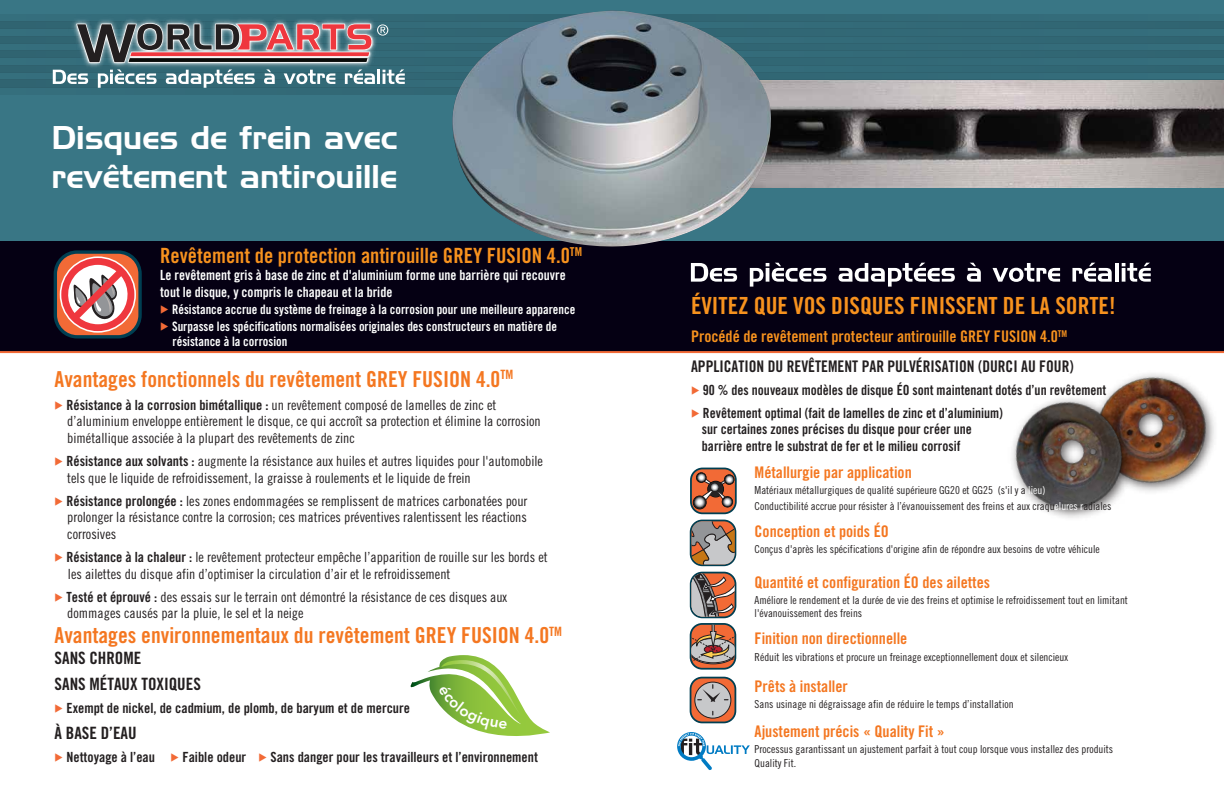
<style>
.page{position:relative;width:1224px;height:792px;background:#fff}
.page>*{position:absolute;margin:0;border:0;box-sizing:border-box;transform-origin:0 0}
.t1{font:32px/38.4px "Handel Gothic BT";color:#fff}
.t2{font:23.6px "Trade Gothic Bold Cond Twenty";color:#f7921e}
.t3{font:22px "Trade Gothic Bold Cond Twenty";color:#f47721}
.t4{font:21px "Trade Gothic Bold Cond Twenty";color:#f7921e}
.t5{font:17px/26.4px "Trade Gothic Bold Cond Twenty";color:#231f20}
.t6{font:16px "Trade Gothic Bold Cond Twenty";color:#f47721}
.t7{font:16px/30.2px "Trade Gothic Bold Cond Twenty";color:#f7921e}
.t8{font:14px/16.8px "Trade Gothic Cond Eighteen";color:#231f20}
.t9{font:14px/16.8px "Trade Gothic Bold Cond Twenty";color:#231f20}
.t10{font:14px/16.8px "Trade Gothic Bold Cond Twenty";color:#fff}
.t11{font:13px/15.6px "Trade Gothic Bold Cond Twenty";color:#fff}
.t12{font:11px/13.2px "Trade Gothic Cond Eighteen";color:#231f20}
.s1{color:#f26a36}
.s2{font-family:"Trade Gothic Bold Cond Twenty"}
.s3{color:#231f20}
.s4{color:#fff}
</style>
<div class="page">
<div style="left:0;top:0;width:612px;height:242px;background:#397685"></div>
<div style="left:612px;top:0;width:612px;height:242px;background:#397685"></div>
<div style="left:0;top:241px;width:1224px;height:112px;background:#050013"></div>
<hr style="left:0;top:351px;width:1224px;height:2px;background:#f26a36">
<div style="left:0;top:14px;width:612px;height:8px;background:#336b79"></div>
<div style="left:0;top:22px;width:612px;height:7px;background:#306572"></div>
<div style="left:0;top:29px;width:612px;height:7px;background:#356e7c"></div>
<div style="left:0;top:36px;width:612px;height:7px;background:#306572"></div>
<div style="left:0;top:43px;width:612px;height:8px;background:#356e7c"></div>
<div style="left:0;top:51px;width:612px;height:7px;background:#306572"></div>
<div style="left:0;top:58px;width:612px;height:7px;background:#356e7c"></div>
<div style="left:0;top:65px;width:612px;height:7px;background:#336b79"></div>
<div style="left:0;top:72px;width:612px;height:8px;background:#336a78"></div>
<div style="left:0;top:80px;width:612px;height:7px;background:#326977"></div>
<div style="left:0;top:87px;width:612px;height:7px;background:#336b79"></div>
<div style="left:612px;top:14px;width:612px;height:8px;background:#336b79"></div>
<div style="left:612px;top:22px;width:612px;height:7px;background:#326876"></div>
<div style="left:612px;top:29px;width:612px;height:7px;background:#336b79"></div>
<div style="left:612px;top:36px;width:612px;height:7px;background:#326876"></div>
<div style="left:612px;top:43px;width:612px;height:8px;background:#336b79"></div>
<div style="left:612px;top:51px;width:612px;height:7px;background:#326876"></div>
<div style="left:612px;top:58px;width:612px;height:7px;background:#336b79"></div>
<div style="left:612px;top:65px;width:612px;height:7px;background:#326876"></div>
<div style="left:612px;top:72px;width:612px;height:8px;background:#336b79"></div>
<svg style="left:771px;top:80px;width:453px;height:1px"></svg>
<svg style="left:677px;top:732px;width:73px;height:38px"></svg>
<img style="left:1154px;top:372px;width:63px;height:122px">
<img style="left:1117px;top:372px;width:37px;height:122px">
<img style="left:1012px;top:385px;width:126px;height:135px">
<img style="left:771px;top:81px;width:453px;height:106px">
<img style="left:452px;top:10px;width:319px;height:237px">
<svg style="left:691px;top:263px;width:46px;height:19px"></svg>
<svg style="left:750px;top:263px;width:77px;height:24px"></svg>
<svg style="left:839px;top:263px;width:116px;height:24px"></svg>
<svg style="left:967px;top:263px;width:14px;height:19px"></svg>
<svg style="left:993px;top:263px;width:67px;height:19px"></svg>
<svg style="left:1072px;top:263px;width:40px;height:19px"></svg>
<hr style="left:1115px;top:263px;width:4px;height:19px;background:#fff">
<svg style="left:1122px;top:263px;width:29px;height:19px"></svg>
<div style="left:690px;top:520px;width:46px;height:46px;border:4px solid #003f52;border-radius:11px"></div>
<svg style="left:692px;top:521px;width:43px;height:43px;background:#a7907f"></svg>
<div style="left:690px;top:623px;width:46px;height:47px;border:4px solid #003f52;border-radius:11px"></div>
<svg style="left:691px;top:625px;width:43px;height:43px;background:#b17b65"></svg>
<div style="left:690px;top:572px;width:46px;height:46px;border:4px solid #003f52;border-radius:11px"></div>
<svg style="left:692px;top:573px;width:43px;height:43px;background:#a17463"></svg>
<div style="left:690px;top:677px;width:46px;height:46px;border:4px solid #003f52;border-radius:11px"></div>
<svg style="left:691px;top:678px;width:44px;height:44px"></svg>
<div style="left:695px;top:682px;width:36px;height:36px;background:#c7c8ca;border-radius:50%"></div>
<div style="left:694px;top:682px;width:37px;height:37px;border:1px solid #231f20;border-radius:50%"></div>
<svg style="left:698px;top:685px;width:30px;height:17px"></svg>
<div style="left:690px;top:468px;width:47px;height:46px;border:4px solid #003f52;border-radius:11px"></div>
<div style="left:692px;top:469px;width:43px;height:43px;background:#f26a36;border-radius:11px"></div>
<svg style="left:693px;top:473px;width:41px;height:36px"></svg>
<svg style="left:53px;top:70px;width:35px;height:14px"></svg>
<svg style="left:98px;top:71px;width:59px;height:17px"></svg>
<svg style="left:166px;top:71px;width:89px;height:17px"></svg>
<svg style="left:264px;top:71px;width:11px;height:13px"></svg>
<svg style="left:284px;top:71px;width:51px;height:13px"></svg>
<svg style="left:345px;top:71px;width:30px;height:13px"></svg>
<hr style="left:377px;top:70px;width:3px;height:14px;background:#fff">
<svg style="left:383px;top:69px;width:22px;height:15px"></svg>
<img style="left:69px;top:19px;width:311px;height:52px">
<img style="left:75px;top:21px;width:299px;height:44px">
<svg style="left:76px;top:23px;width:312px;height:40px;background:#867075"></svg>
<div style="left:54px;top:250px;width:88px;height:89px;border:7px solid #003f52;border-radius:20px"></div>
<div style="left:57px;top:254px;width:81px;height:81px;background:#f26a36;border-radius:20px"></div>
<svg style="left:60px;top:256px;width:76px;height:77px"></svg>
<svg style="left:410px;top:655px;width:140px;height:81px"></svg>
<h1 class="t1" style="left:52px;top:119px;width:348px">Disques de frein avec revêtement antirouille</h1>
<h3 class="t4" style="left:160px;top:243px;width:423px">Revêtement de protection antirouille GREY FUSION 4.0<sup>TM</sup></h3>
<p class="t10" style="left:160px;top:267px;width:407px">Le revêtement gris à base de zinc et d'aluminium forme une barrière qui recouvre tout le disque, y compris le chapeau et la bride</p>
<p class="t11" style="left:160px;top:301px;width:417px"><span class="s1">◆</span> Résistance accrue du système de freinage à la corrosion pour une meilleure apparence</p>
<p class="t11" style="left:173px;top:318px;width:386px;text-indent:-12px"><span class="s1">◆</span> Surpasse les spécifications normalisées originales des constructeurs en matière de résistance à la corrosion</p>
<h3 class="t3" style="left:55px;top:366px;width:460px">Avantages fonctionnels du revêtement GREY FUSION 4.0<sup>TM</sup></h3>
<p class="t8" style="left:67px;top:396px;width:475px;text-indent:-13px"><span class="s1">◆</span> <span class="s2">Résistance à la corrosion bimétallique :</span> un revêtement composé de lamelles de zinc et d’aluminium enveloppe entièrement le disque, ce qui accroît sa protection et élimine la corrosion bimétallique associée à la plupart des revêtements de zinc</p>
<p class="t8" style="left:67px;top:452px;width:477px;text-indent:-13px"><span class="s1">◆</span> <span class="s2">Résistance aux solvants :</span> augmente la résistance aux huiles et autres liquides pour l'automobile tels que le liquide de refroidissement, la graisse à roulements et le liquide de frein</p>
<p class="t8" style="left:67px;top:492px;width:462px;text-align:justify;text-indent:-13px"><span class="s1">◆</span> <span class="s2">Résistance prolongée :</span> les zones endommagées se remplissent de matrices carbonatées pour prolonger la résistance contre la corrosion; ces matrices préventives ralentissent les réactions corrosives</p>
<p class="t8" style="left:68px;top:548px;width:481px;text-indent:-13px"><span class="s1">◆</span> <span class="s2">Résistance à la chaleur :</span> le revêtement protecteur empêche l’apparition de rouille sur les bords et les ailettes du disque afin d’optimiser la circulation d’air et le refroidissement</p>
<p class="t8" style="left:67px;top:588px;width:442px;text-indent:-13px"><span class="s1">◆</span> <span class="s2">Testé et éprouvé :</span> des essais sur le terrain ont démontré la résistance de ces disques aux dommages causés par la pluie, le sel et la neige</p>
<h3 class="t3" style="left:55px;top:622px;width:509px">Avantages environnementaux du revêtement GREY FUSION 4.0<sup>TM</sup></h3>
<p class="t5" style="left:55px;top:644px;width:148px">SANS CHROME<br>SANS MÉTAUX TOXIQUES</p>
<p class="t9" style="left:55px;top:699px;width:357px"><span class="s1">◆</span> Exempt de nickel, de cadmium, de plomb, de baryum et de mercure</p>
<p class="t5" style="left:55px;top:720px;width:84px">À BASE D’EAU</p>
<p class="t9" style="left:55px;top:749px;width:485px"><span class="s1">◆</span> Nettoyage à l’eau <span class="s1">◆</span> Faible odeur <span class="s1">◆</span> Sans danger pour les travailleurs et l’environnement</p>
<h2 class="t2" style="left:691px;top:291px;width:426px">ÉVITEZ QUE VOS DISQUES FINISSENT DE LA SORTE!</h2>
<p class="t7" style="left:691px;top:321px;width:384px">Procédé de revêtement protecteur antirouille GREY FUSION 4.0<sup>TM<br></sup><span class="s3">APPLICATION DU REVÊTEMENT PAR PULVÉRISATION (DURCI AU FOUR)</span></p>
<p class="t9" style="left:691px;top:381px;width:417px"><span class="s1">◆</span> 90 % des nouveaux modèles de disque ÉO sont maintenant dotés d’un revêtement</p>
<p class="t9" style="left:702px;top:404px;width:303px;text-indent:-11px"><span class="s1">◆</span> Revêtement optimal (fait de lamelles de zinc et d’aluminium) sur certaines zones précises du disque pour créer une barrière entre le substrat de fer et le milieu corrosif</p>
<p class="t6" style="left:755px;top:462px;width:159px">Métallurgie par application</p>
<p class="t12" style="left:755px;top:482px;width:358px;line-height:16.2px">Matériaux métallurgiques de qualité supérieure GG20 et GG25 (s'il y a <span class="s4">lieu)<br></span>Conductibilité accrue pour résister à l’évanouissement des freins et aux craqu<span class="s4">elures r</span>adiales</p>
<p class="t6" style="left:755px;top:522px;width:136px">Conception et poids ÉO</p>
<p class="t12" style="left:755px;top:543px;width:347px">Conçus d'après les spécifications d'origine afin de répondre aux besoins de votre véhicule</p>
<p class="t6" style="left:755px;top:572px;width:237px">Quantité et configuration ÉO des ailettes</p>
<p class="t12" style="left:755px;top:593px;width:375px">Améliore le rendement et la durée de vie des freins et optimise le refroidissement tout en limitant l'évanouissement des freins</p>
<p class="t6" style="left:755px;top:629px;width:154px">Finition non directionnelle</p>
<p class="t12" style="left:755px;top:650px;width:315px">Réduit les vibrations et procure un freinage exceptionnellement doux et silencieux</p>
<p class="t6" style="left:755px;top:676px;width:95px">Prêts à installer</p>
<p class="t12" style="left:755px;top:697px;width:260px">Sans usinage ni dégraissage afin de réduire le temps d’installation</p>
<p class="t6" style="left:755px;top:722px;width:192px">Ajustement précis « Quality Fit »</p>
<p class="t12" style="left:755px;top:743px;width:360px">Processus garantissant un ajustement parfait à tout coup lorsque vous installez des produits<br>Quality Fit.</p>
</div>
